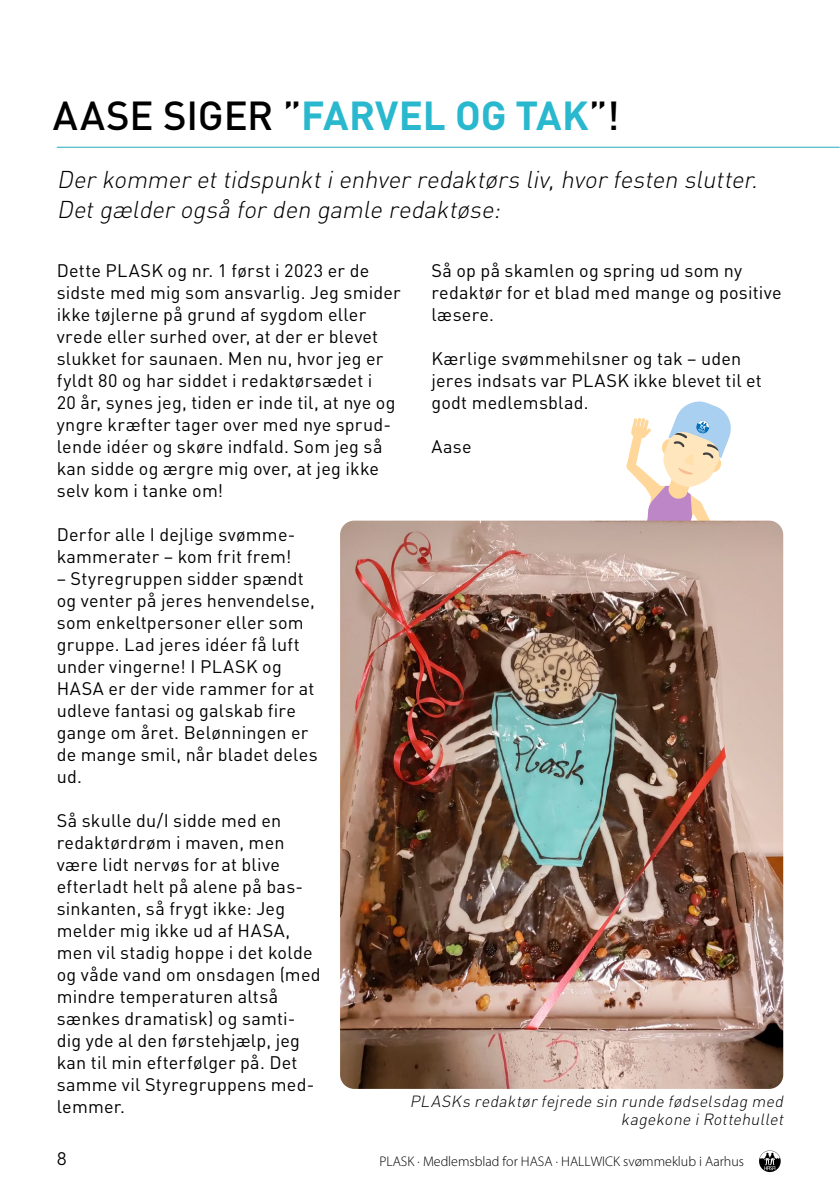
<style>
.page{position:relative;width:840px;height:1191px;background:#fff}
.page>*{position:absolute;margin:0;border:0;box-sizing:border-box;transform-origin:0 0}
.t1{font:500 40px "DIN Pro";letter-spacing:-.005em;color:#000}
.t2{font:italic 300 24px/30px "DIN Pro";color:#000}
.t3{font:18px/22px "DIN Pro";letter-spacing:.01em;color:#000}
.t4{font:18px "Avenir LT Std";color:#000}
.t5{font:italic 300 16px/18px "DIN Pro";color:#000;text-align:right}
.t6{font:300 14px "Myriad Pro";color:#000}
.s1{font-weight:700;color:#29b8ce}
</style>
<div class="page">
<hr style="left:57px;top:147px;width:782px;height:1px;background:#27abbf">
<svg style="left:759px;top:1150px;width:21px;height:22px"></svg>
<svg style="left:626px;top:401px;width:105px;height:119px"></svg>
<img style="left:340px;top:520px;width:442px;height:569px">
<h1 class="t1" style="left:53px;top:88px;width:568px">AASE SIGER ”<span class="s1">FARVEL OG TAK</span>”!</h1>
<h2 class="t2" style="left:57px;top:163px;width:707px">Derkommerettidspunktienhverredaktørs liv,hvorfesten slutter.<br>Detgælderogså forden gamle redaktøse:</h2>
<p class="t3" style="left:57px;top:258px;width:345px">Dette PLASK og nr. 1 først i 2023 er de sidste med mig som ansvarlig. Jeg smider ikke tøjlerne på grund af sygdom eller vrede eller surhed over, at der er blevet slukket for saunaen. Men nu, hvor jeg er fyldt 80 og har siddet i redaktørsædet i<br>20 år, synes jeg, tiden er inde til, at nye og yngre kræfter tager over med nye sprud&shy;lende idéer og skøre indfald. Som jeg så kan sidde og ærgre mig over, at jeg ikke selv kom i tanke om!</p>
<p class="t3" style="left:57px;top:522px;width:240px">Derfor alle I dejlige svømme&shy;kammerater – kom frit frem!</p>
<p class="t3" style="left:57px;top:566px;width:262px">– Styregruppen sidder spændt og venter på jeres henvendelse, som enkeltpersoner eller som gruppe. Lad jeres idéer få luft under vingerne! I PLASK og<br>HASA er der vide rammer for at udleve fantasi og galskab fire gange om året. Belønningen er de mange smil, når bladet deles ud.</p>
<p class="t3" style="left:57px;top:808px;width:265px">Så skulle du/I sidde med en redaktørdrøm i maven, men være lidt nervøs for at blive efterladt helt på alene på bas&shy;sinkanten, så frygt ikke: Jeg melder mig ikke ud af HASA, men vil stadig hoppe i det kolde og våde vand om onsdagen (med mindre temperaturen altså sænkes dramatisk) og samti&shy;dig yde al den førstehjælp, jeg kan til min efterfølger på. Det samme vil Styregruppens med&shy;lemmer.</p>
<p class="t3" style="left:431px;top:258px;width:352px">Så op på skamlen og spring ud som ny redaktør for et blad med mange og positive læsere.</p>
<p class="t3" style="left:431px;top:346px;width:332px">Kærlige svømmehilsner og tak – uden jeres indsats var PLASK ikke blevet til et godt medlemsblad.</p>
<p class="t3" style="left:431px;top:434px;width:42px">Aase</p>
<p class="t5" style="left:409px;top:1092px;width:378px">PLASKs redaktørfejrede sin runde fødselsdag med kagekone iRottehullet</p>
<p class="t4" style="left:57px;top:1148px;width:12px">8</p>
<p class="t6" style="left:379px;top:1153px;width:366px">PLASK · Medlemsblad for HASA · HALLWICK svømmeklub i Aarhus</p>
</div>
